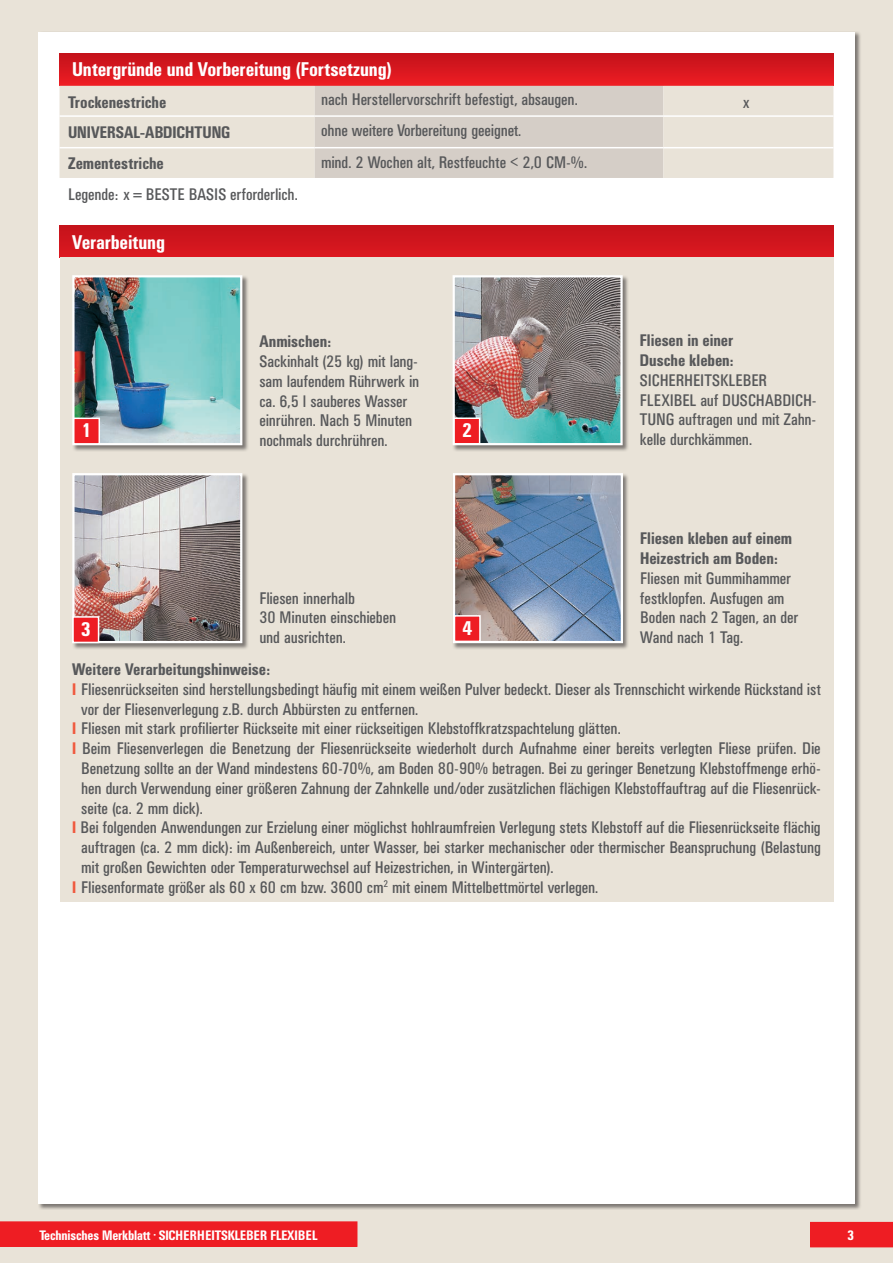
<style>
.page{position:relative;width:893px;height:1263px;background:#e9e3d8}
.page>*{position:absolute;margin:0;border:0;box-sizing:border-box;transform-origin:0 0}
.t1{font:500 condensed 19.5px "UN11";letter-spacing:.005em;color:#fff}
.t2{font:condensed 16.5px/19.8px "UN11";color:#57585a}
.t3{font:500 condensed 16.5px/19.8px "UN11";letter-spacing:.01em;color:#57585a}
.t4{font:500 condensed 13.5px "UN11";color:#fff}
.s1{font-family:"Univers"}
.s2{font-weight:500;color:#f0593e}
</style>
<div class="page">
<div style="left:38px;top:32px;width:817px;height:1171px;background:#fff"></div>
<div style="left:810px;top:1222px;width:83px;height:25px;background:#ee1d23"></div>
<div style="left:0;top:1221px;width:357px;height:26px;background:#ee1d23"></div>
<div style="left:60px;top:54px;width:773px;height:32px;background:linear-gradient(to bottom,#c4121b,#ed1d23)"></div>
<svg style="left:60px;top:86px;width:773px;height:92px;background:#e0d9d0"></svg>
<hr style="left:60px;top:53px;width:255px;height:2px;background:#c4121a">
<hr style="left:315px;top:53px;width:348px;height:2px;background:#c4121a">
<hr style="left:663px;top:53px;width:170px;height:2px;background:#c4121a">
<hr style="left:60px;top:115px;width:255px;height:2px;background:#fff">
<hr style="left:315px;top:115px;width:348px;height:2px;background:#fff">
<hr style="left:663px;top:115px;width:170px;height:2px;background:#fff">
<hr style="left:60px;top:147px;width:255px;height:1px;background:#fff">
<hr style="left:315px;top:147px;width:348px;height:1px;background:#fff">
<hr style="left:663px;top:147px;width:170px;height:1px;background:#fff">
<div style="left:60px;top:225px;width:773px;height:32px;background:#cf151d"></div>
<div style="left:60px;top:257px;width:773px;height:644px;background:#e9e3d8"></div>
<div style="left:72px;top:275px;width:177px;height:177px;background:#231f20;opacity:.55"></div>
<img style="left:75px;top:278px;width:164px;height:164px">
<div style="left:72px;top:275px;width:170px;height:170px;border:2px solid #fff"></div>
<div style="left:74px;top:418px;width:25px;height:26px;background:#ee1d23"></div>
<div style="left:73px;top:418px;width:27px;height:27px;border:2px solid #fff"></div>
<div style="left:452px;top:275px;width:177px;height:177px;background:#231f20;opacity:.55"></div>
<img style="left:456px;top:278px;width:164px;height:164px">
<div style="left:453px;top:275px;width:170px;height:170px;border:2px solid #fff"></div>
<div style="left:454px;top:418px;width:26px;height:26px;background:#ee1d23"></div>
<div style="left:453px;top:417px;width:27px;height:27px;border:2px solid #fff"></div>
<div style="left:453px;top:473px;width:177px;height:177px;background:#231f20;opacity:.55"></div>
<img style="left:456px;top:476px;width:164px;height:164px">
<div style="left:453px;top:473px;width:170px;height:170px;border:2px solid #fff"></div>
<div style="left:454px;top:616px;width:26px;height:25px;background:#ee1d23"></div>
<div style="left:454px;top:615px;width:27px;height:27px;border:2px solid #fff"></div>
<div style="left:72px;top:473px;width:177px;height:177px;background:#231f20;opacity:.55"></div>
<img style="left:75px;top:476px;width:164px;height:164px">
<div style="left:72px;top:473px;width:170px;height:170px;border:2px solid #fff"></div>
<div style="left:73px;top:617px;width:26px;height:25px;background:#ee1d23"></div>
<div style="left:72px;top:616px;width:27px;height:27px;border:2px solid #fff"></div>
<p class="t1" style="left:72px;top:58px;width:321px">Untergründe und Vorbereitung (Fortsetzung)</p>
<p class="t3" style="left:68px;top:92px;width:100px">Trockenestriche</p>
<p class="t2" style="left:321px;top:90px;width:258px">nach Herstellervorschrift befestigt, absaugen.</p>
<p class="t2" style="left:743px;top:92px;width:8px">x</p>
<p class="t3" style="left:68px;top:122px;width:164px">UNIVERSAL-ABDICHTUNG</p>
<p class="t2" style="left:321px;top:120px;width:201px">ohne weitere Vorbereitung geeignet.</p>
<p class="t3" style="left:68px;top:153px;width:97px">Zementestriche</p>
<p class="t2" style="left:321px;top:152px;width:267px">mind. 2 Wochen alt, Restfeuchte <span class="s1">&lt;</span> 2,0 CM-%.</p>
<p class="t2" style="left:68px;top:184px;width:231px">Legende: x = BESTE BASIS erforderlich.</p>
<p class="t1" style="left:72px;top:231px;width:94px">Verarbeitung</p>
<p class="t3" style="left:259px;top:331px;width:73px">Anmischen:</p>
<p class="t2" style="left:259px;top:351px;width:161px">Sackinhalt (25 kg) mit lang&shy;sam laufendem Rührwerk in ca. 6,5 l sauberes Wasser einrühren. Nach 5 Minuten nochmals durchrühren.</p>
<p class="t1" style="left:82px;top:419px;width:11px">1</p>
<p class="t1" style="left:462px;top:419px;width:11px">2</p>
<p class="t2" style="left:259px;top:588px;width:138px">Fliesen innerhalb<br>30 Minuten einschieben und ausrichten.</p>
<p class="t1" style="left:81px;top:618px;width:11px">3</p>
<p class="t1" style="left:462px;top:617px;width:11px">4</p>
<p class="t3" style="left:640px;top:330px;width:95px">Fliesen in einer<br>Dusche kleben:</p>
<p class="t2" style="left:640px;top:370px;width:178px">SICHERHEITSKLEBER<br>FLEXIBEL auf DUSCHABDICH-<br>TUNG auftragen und mit Zahn&shy;kelle durchkämmen.</p>
<p class="t3" style="left:640px;top:528px;width:153px">Fliesen kleben auf einem<br>Heizestrich am Boden:</p>
<p class="t2" style="left:640px;top:568px;width:159px">Fliesen mit Gummihammer festklopfen. Ausfugen am<br>Boden nach 2 Tagen, an der<br>Wand nach 1 Tag.</p>
<p class="t3" style="left:72px;top:659px;width:199px">Weitere Verarbeitungshinweise:</p>
<p class="t2" style="left:72px;top:679px;width:750px"><span class="s2">I</span> Fliesenrückseiten sind herstellungsbedingt häufig mit einem weißen Pulver bedeckt. Dieser als Trennschicht wirkende Rückstand ist</p>
<p class="t2" style="left:81px;top:699px;width:338px">vor der Fliesenverlegung z.B. durch Abbürsten zu entfernen.</p>
<p class="t2" style="left:72px;top:719px;width:550px"><span class="s2">I</span> Fliesen mit stark profilierter Rückseite mit einer rückseitigen Klebstoffkratzspachtelung glätten.</p>
<p class="t2" style="left:72px;top:738px;width:750px"><span class="s2">I</span> Beim Fliesenverlegen die Benetzung der Fliesenrückseite wiederholt durch Aufnahme einer bereits verlegten Fliese prüfen. Die</p>
<p class="t2" style="left:81px;top:758px;width:741px">Benetzung sollte an der Wand mindestens 60-70%, am Boden 80-90% betragen. Bei zu geringer Benetzung Klebstoffmenge erhö-</p>
<p class="t2" style="left:81px;top:778px;width:741px">hen durch Verwendung einer größeren Zahnung der Zahnkelle und/oder zusätzlichen flächigen Klebstoffauftrag auf die Fliesenrück-</p>
<p class="t2" style="left:81px;top:798px;width:123px">seite (ca. 2 mm dick).</p>
<p class="t2" style="left:72px;top:818px;width:750px"><span class="s2">I</span> Bei folgenden Anwendungen zur Erzielung einer möglichst hohlraumfreien Verlegung stets Klebstoff auf die Fliesenrückseite flächig</p>
<p class="t2" style="left:81px;top:837px;width:741px">auftragen (ca. 2 mm dick): im Außenbereich, unter Wasser, bei starker mechanischer oder thermischer Beanspruchung (Belastung</p>
<p class="t2" style="left:81px;top:857px;width:474px">mit großen Gewichten oder Temperaturwechsel auf Heizestrichen, in Wintergärten).</p>
<p class="t2" style="left:72px;top:877px;width:527px"><span class="s2">I</span> Fliesenformate größer als 60 x 60 cm bzw. 3600 cm<sup>2</sup> mit einem Mittelbettmörtel verlegen.</p>
<p class="t4" style="left:39px;top:1227px;width:280px">Technisches Merkblatt <sup>•</sup> SICHERHEITSKLEBER FLEXIBEL</p>
<p class="t4" style="left:847px;top:1227px;width:8px">3</p>
</div>
